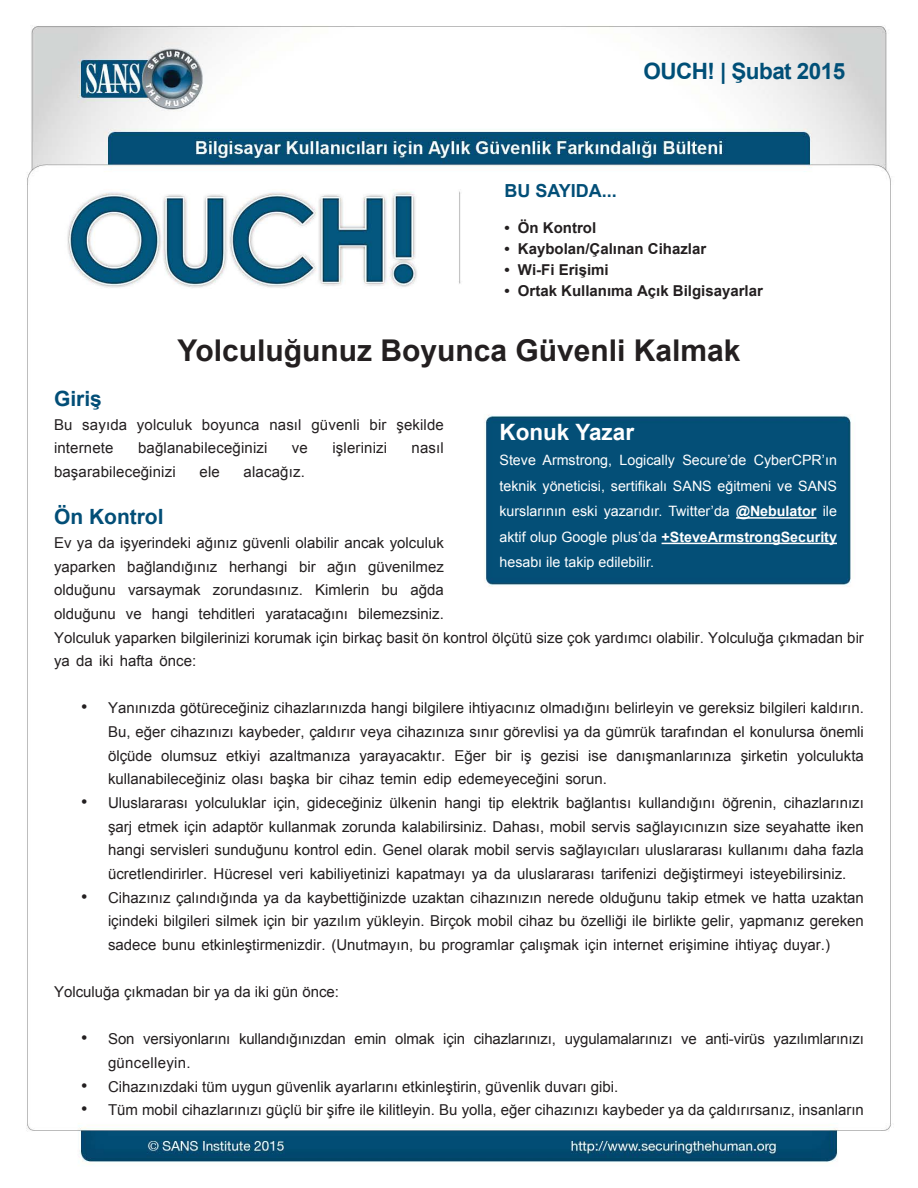
<style>
.page{position:relative;width:918px;height:1188px;background:#fff}
.page>*{position:absolute;margin:0;border:0;box-sizing:border-box;transform-origin:0 0}
.t1{font:700 30px "Arial";color:#231f20}
.t2{font:700 22.5px "Arial";letter-spacing:-.025em;color:#004f77}
.t3{font:700 22.5px "Arial";color:#fff}
.MainText{font:700 21px "Arial";color:#024e77}
.t4{font:700 18px "Arial";color:#024e77}
.t5{font:18px "Arial";color:#231f20}
.MainText-2{font:15px/23.7px "Arial";color:#231f20}
.t6{font:700 15px "Arial";color:#231f20}
.MainText-3{font:15px "Arial";letter-spacing:.02em;color:#231f20}
.t7{font:14.25px/25.5px "Arial";color:#fff}
.s1{font-weight:700}
</style>
<div class="page">
<img style="left:26px;top:25px;width:865px;height:1139px">
<hr style="left:736px;top:517px;width:81px;height:2px;background:#fff">
<hr style="left:662px;top:543px;width:175px;height:1px;background:#fff">
<p class="t2" style="left:643px;top:56px;width:203px">OUCH! | Şubat 2015</p>
<p class="t4" style="left:504px;top:178px;width:114px">BU SAYIDA...</p>
<p class="t6" style="left:504px;top:218px;width:7px">•</p>
<p class="t6" style="left:518px;top:218px;width:80px">Ön Kontrol</p>
<p class="t6" style="left:504px;top:239px;width:7px">•</p>
<p class="t6" style="left:518px;top:239px;width:190px">Kaybolan/Çalınan Cihazlar</p>
<p class="t6" style="left:504px;top:260px;width:7px">•</p>
<p class="t6" style="left:518px;top:260px;width:92px">Wi-Fi Erişimi</p>
<p class="t6" style="left:504px;top:281px;width:7px">•</p>
<p class="t6" style="left:518px;top:281px;width:247px">Ortak Kullanıma Açık Bilgisayarlar</p>
<p class="MainText" style="left:54px;top:385px;width:49px">Giriş</p>
<p class="MainText-2" style="left:54px;top:413px;width:20px">Bu</p>
<p class="MainText-2" style="left:82px;top:413px;width:46px">sayıda</p>
<p class="t1" style="left:178px;top:330px;width:564px">Yolculuğunuz Boyunca Güvenli Kalmak</p>
<p class="MainText-2" style="left:137px;top:413px;width:57px">yolculuk</p>
<p class="MainText-2" style="left:202px;top:413px;width:59px">boyunca</p>
<p class="MainText-2" style="left:269px;top:413px;width:34px">nasıl</p>
<p class="MainText-2" style="left:311px;top:413px;width:50px">güvenli</p>
<p class="MainText-2" style="left:370px;top:413px;width:18px">bir</p>
<p class="MainText-2" style="left:396px;top:413px;width:49px">şekilde</p>
<p class="t3" style="left:500px;top:417px;width:136px">Konuk Yazar</p>
<p class="MainText-2" style="left:54px;top:436px;width:61px">internete</p>
<p class="MainText-2" style="left:138px;top:436px;width:131px">bağlanabileceğinizi</p>
<p class="MainText-2" style="left:292px;top:436px;width:17px">ve</p>
<p class="MainText-2" style="left:332px;top:436px;width:56px">işlerinizi</p>
<p class="MainText-2" style="left:412px;top:436px;width:34px">nasıl</p>
<p class="MainText-2" style="left:54px;top:460px;width:123px">başarabileceğinizi</p>
<p class="MainText" style="left:54px;top:503px;width:111px">Ön Kontrol</p>
<p class="MainText-2" style="left:54px;top:531px;width:391px;text-align:right">Ev ya da işyerindeki ağınız güvenli olabilir ancak yolculuk güvenilmez</p>
<p class="MainText-2" style="left:200px;top:460px;width:22px">ele</p>
<p class="MainText-2" style="left:244px;top:460px;width:63px">alacağız.</p>
<p class="MainText-2" style="left:54px;top:555px;width:63px">yaparken</p>
<p class="MainText-2" style="left:127px;top:555px;width:92px">bağlandığınız</p>
<p class="MainText-2" style="left:229px;top:555px;width:60px">herhangi</p>
<p class="MainText-2" style="left:299px;top:555px;width:18px">bir</p>
<p class="MainText-2" style="left:327px;top:555px;width:31px">ağın</p>
<p class="MainText-2" style="left:54px;top:578px;width:63px">olduğunu</p>
<p class="MainText-2" style="left:128px;top:578px;width:74px">varsaymak</p>
<p class="MainText-2" style="left:213px;top:578px;width:92px">zorundasınız.</p>
<p class="MainText-2" style="left:315px;top:578px;width:56px">Kimlerin</p>
<p class="MainText-2" style="left:382px;top:578px;width:18px">bu</p>
<p class="MainText-2" style="left:411px;top:578px;width:35px">ağda</p>
<p class="t7" style="left:500px;top:448px;width:339px">Steve<br>teknik yöneticisi, sertifikalı SANS eğitmeni ve SANS kurslarının eski yazarıdır. Twitter’da <span class="s1">@Nebulator</span> ile aktif olup Google plus’da <span class="s1">+SteveArmstrongSecurity </span>hesabı ile takip edilebilir.</p>
<p class="t7" style="left:682px;top:448px;width:66px">Secure’de</p>
<p class="t7" style="left:754px;top:448px;width:85px">CyberCPR ı n’</p>
<p class="t7" style="left:543px;top:448px;width:71px">Armstrong,</p>
<p class="t7" style="left:620px;top:448px;width:57px">Logically</p>
<p class="MainText-2" style="left:54px;top:602px;width:811px">olduğunu<br>Yolculuk yaparken bilgilerinizi korumak için birkaç basit ön kontrol ölçütü size çok yardımcı olabilir. Yolculuğa çıkmadan bir ya da iki hafta önce:</p>
<p class="MainText-2" style="left:108px;top:696px;width:757px">Yanınızda götüreceğiniz cihazlarınızda hangi bilgilere ihtiyacınız olmadığını belirleyin ve gereksiz bilgileri kaldırın.</p>
<p class="MainText-2" style="left:152px;top:602px;width:38px">hangi</p>
<p class="MainText-2" style="left:199px;top:602px;width:58px">tehditleri</p>
<p class="MainText-2" style="left:358px;top:602px;width:87px">bilemezsiniz.</p>
<p class="MainText-2" style="left:265px;top:602px;width:84px">yaratacağını</p>
<p class="MainText-2" style="left:126px;top:602px;width:17px">ve</p>
<p class="t5" style="left:81px;top:695px;width:8px">•</p>
<p class="t5" style="left:81px;top:790px;width:8px">•</p>
<p class="t5" style="left:81px;top:884px;width:8px">•</p>
<p class="MainText-2" style="left:108px;top:720px;width:757px;text-align:right">Bu, eğer cihazınızı kaybeder, çaldırır veya cihazınıza sınır görevlisi ya da gümrük tarafından el konulursa önemli yolculukta</p>
<p class="MainText-2" style="left:108px;top:744px;width:501px">ölçüde<br>kullanabileceğiniz olası başka bir cihaz temin edip edemeyeceğini sorun.</p>
<p class="MainText-2" style="left:161px;top:744px;width:57px">olumsuz</p>
<p class="MainText-2" style="left:226px;top:744px;width:36px">etkiyi</p>
<p class="MainText-2" style="left:269px;top:744px;width:82px">azaltmanıza</p>
<p class="MainText-2" style="left:359px;top:744px;width:87px">yarayacaktır.</p>
<p class="MainText-2" style="left:454px;top:744px;width:33px">Eğer</p>
<p class="MainText-2" style="left:495px;top:744px;width:18px">bir</p>
<p class="MainText-2" style="left:521px;top:744px;width:12px">iş</p>
<p class="MainText-2" style="left:541px;top:744px;width:40px">gezisi</p>
<p class="MainText-2" style="left:588px;top:744px;width:21px">ise</p>
<p class="MainText-2" style="left:617px;top:744px;width:117px">danışmanlarınıza</p>
<p class="MainText-2" style="left:741px;top:744px;width:49px">şirketin</p>
<p class="MainText-2" style="left:108px;top:791px;width:82px">Uluslararası</p>
<p class="MainText-2" style="left:195px;top:791px;width:72px">yolculuklar</p>
<p class="MainText-2" style="left:273px;top:791px;width:28px">için,</p>
<p class="MainText-2" style="left:307px;top:791px;width:77px">gideceğiniz</p>
<p class="MainText-2" style="left:390px;top:791px;width:49px">ülkenin</p>
<p class="MainText-2" style="left:444px;top:791px;width:38px">hangi</p>
<p class="MainText-2" style="left:488px;top:791px;width:17px">tip</p>
<p class="MainText-2" style="left:511px;top:791px;width:49px">elektrik</p>
<p class="MainText-2" style="left:566px;top:791px;width:67px">bağlantısı</p>
<p class="MainText-2" style="left:639px;top:791px;width:78px">kullandığını</p>
<p class="MainText-2" style="left:723px;top:791px;width:56px">öğrenin,</p>
<p class="MainText-2" style="left:784px;top:791px;width:82px">cihazlarınızı</p>
<p class="MainText-2" style="left:108px;top:815px;width:757px;text-align:justify">şarj etmek için adaptör kullanmak zorunda kalabilirsiniz. Dahası, mobil servis sağlayıcınızın size seyahatte iken hangi servisleri sunduğunu kontrol edin. Genel olarak mobil servis sağlayıcıları uluslararası kullanımı daha fazla ücretlendirirler. Hücresel veri kabiliyetinizi kapatmayı ya da uluslararası tarifenizi değiştirmeyi isteyebilirsiniz.</p>
<p class="MainText-2" style="left:108px;top:886px;width:757px">Cihazınız çalındığında ya da kaybettiğinizde uzaktan cihazınızın nerede olduğunu takip etmek ve hatta uzaktan</p>
<p class="MainText-2" style="left:108px;top:909px;width:757px">içindeki bilgileri silmek için bir yazılım yükleyin. Birçok mobil cihaz bu özelliği ile birlikte gelir, yapmanız gereken sadece bunu etkinleştirmenizdir. (Unutmayın, bu programlar çalışmak için internet erişimine ihtiyaç duyar (.</p>
<p class="MainText-2" style="left:54px;top:980px;width:287px">Yolculuğa çıkmadan bir ya da iki gün önce:</p>
<p class="MainText-2" style="left:773px;top:1027px;width:92px">yazılımlarınızı</p>
<p class="MainText-2" style="left:108px;top:1027px;width:28px">Son</p>
<p class="MainText-2" style="left:705px;top:1027px;width:61px">anti-virüs</p>
<p class="MainText-2" style="left:143px;top:1027px;width:89px">versiyonlarını</p>
<p class="MainText-2" style="left:239px;top:1027px;width:108px">kullandığınızdan</p>
<p class="MainText-2" style="left:355px;top:1027px;width:34px">emin</p>
<p class="MainText-2" style="left:395px;top:1027px;width:41px">olmak</p>
<p class="MainText-2" style="left:443px;top:1027px;width:24px">için</p>
<p class="MainText-2" style="left:474px;top:1027px;width:84px">cihazlarınızı,</p>
<p class="MainText-2" style="left:565px;top:1027px;width:109px">uygulamalarınızı</p>
<p class="t5" style="left:81px;top:1026px;width:8px">•</p>
<p class="MainText-2" style="left:681px;top:1027px;width:17px">ve</p>
<p class="t5" style="left:81px;top:1074px;width:8px">•</p>
<p class="t5" style="left:81px;top:1097px;width:8px">•</p>
<p class="MainText-3" style="left:108px;top:1053px;width:84px">güncelleyin.</p>
<p class="MainText-2" style="left:108px;top:1075px;width:512px">Cihazınızdaki tüm uygun güvenlik ayarlarını etkinleştirin, güvenlik duvarı gibi.</p>
<p class="MainText-2" style="left:108px;top:1098px;width:757px">Tüm mobil cihazlarınızı güçlü bir şifre ile kilitleyin. Bu yolla, eğer cihazınızı kaybeder ya da çaldırırsanız, insanların</p>
</div>
